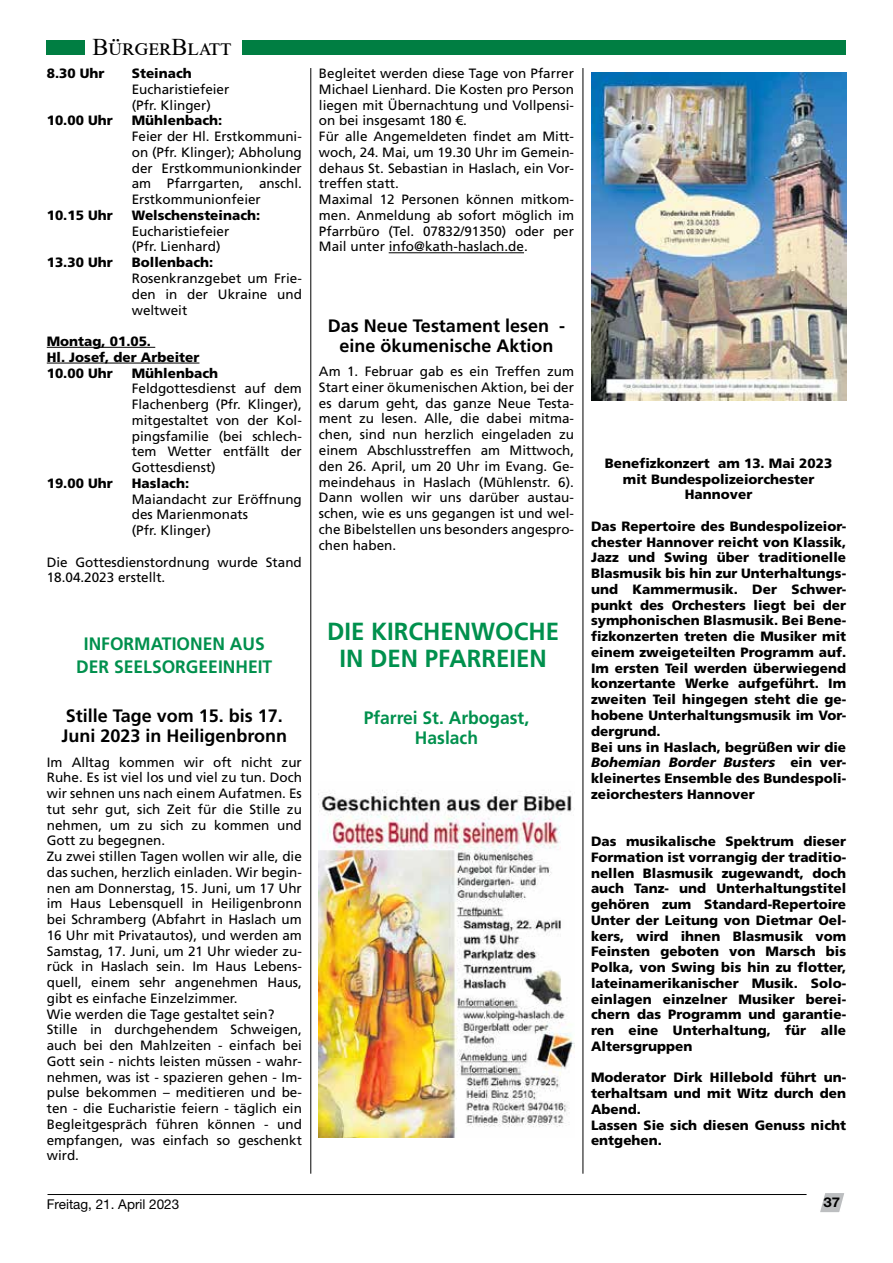
<style>
.page{position:relative;width:893px;height:1263px;background:#fff}
.page>*{position:absolute;margin:0;border:0;box-sizing:border-box;transform-origin:0 0}
.t1{font:700 24.75px/26.8px "Frutiger";color:#00904d;text-align:center}
.t2{font:24px "Times New Roman";color:#000}
.t3{font:700 18px/20.2px "Frutiger LT Std";color:#000}
.t4{font:700 18px/22.5px "Frutiger";color:#00904d;text-align:center}
.t5{font:13.5px/15.8px "Frutiger LT Std";color:#000}
.t6{font:900 13.5px/15.8px "Frutiger LT Std";color:#000}
.t7{font:13.5px "Helvetica Neue LT Std";color:#000}
.t8{font:700 13.5px "Helvetica Neue LT Std";color:#000;scale:1.11 1}
.s1{font-style:italic}
</style>
<div class="page">
<div style="left:47px;top:40px;width:38px;height:15px;background:#007e42"></div>
<div style="left:242px;top:40px;width:604px;height:15px;background:#007e42"></div>
<svg style="left:820px;top:1193px;width:24px;height:20px"></svg>
<hr style="left:48px;top:1194px;width:758px;height:1px;background:#000">
<hr style="left:310px;top:68px;width:1px;height:1106px;background:#000">
<hr style="left:583px;top:68px;width:1px;height:1106px;background:#000">
<hr style="left:47px;top:347px;width:108px;height:1px;background:#000">
<hr style="left:47px;top:363px;width:152px;height:1px;background:#000">
<hr style="left:389px;top:252px;width:135px;height:1px;background:#000">
<img style="left:319px;top:790px;width:255px;height:348px">
<img style="left:591px;top:73px;width:255px;height:328px">
<h2 class="t2" style="left:92px;top:30px;width:141px">BürgerBlatt</h2>
<p class="t6" style="left:47px;top:66px;width:59px">8.30 Uhr</p>
<p class="t6" style="left:132px;top:66px;width:62px">Steinach</p>
<p class="t5" style="left:132px;top:81px;width:99px">Eucharistiefeier (Pfr. Klinger)</p>
<p class="t6" style="left:47px;top:113px;width:68px">10.00 Uhr</p>
<p class="t6" style="left:132px;top:113px;width:92px">Mühlenbach:</p>
<p class="t5" style="left:132px;top:129px;width:172px">Feier der Hl. Erstkommuni&shy;on (Pfr. Klinger); Abholung der Erstkommunionkinder am Pfarrgarten, anschl.<br>Erstkommunionfeier</p>
<p class="t6" style="left:47px;top:207px;width:68px">10.15 Uhr</p>
<p class="t6" style="left:132px;top:207px;width:130px">Welschensteinach:</p>
<p class="t5" style="left:132px;top:223px;width:99px">Eucharistiefeier (Pfr. Lienhard)</p>
<p class="t6" style="left:47px;top:255px;width:68px">13.30 Uhr</p>
<p class="t6" style="left:132px;top:255px;width:83px">Bollenbach:</p>
<p class="t5" style="left:132px;top:270px;width:172px;text-align:justify">Rosenkranzgebet um Frie&shy;den in der Ukraine und weltweit</p>
<p class="t6" style="left:47px;top:333px;width:154px">Montag, 01.05.<br>Hl. Josef, der Arbeiter<br>10.00 Uhr</p>
<p class="t6" style="left:132px;top:365px;width:88px">Mühlenbach</p>
<p class="t5" style="left:132px;top:381px;width:172px;text-align:justify">Feldgottesdienst auf dem Flachenberg (Pfr. Klinger), mitgestaltet von der Kol&shy;pingsfamilie (bei schlech&shy;tem Wetter entfällt der Gottesdienst)</p>
<p class="t6" style="left:47px;top:475px;width:68px">19.00 Uhr</p>
<p class="t6" style="left:132px;top:475px;width:59px">Haslach:</p>
<p class="t5" style="left:132px;top:491px;width:172px">Maiandacht zur Eröffnung des Marienmonats<br>(Pfr. Klinger)</p>
<p class="t5" style="left:47px;top:554px;width:257px">Die Gottesdienstordnung wurde Stand<br>18.04.2023 erstellt.</p>
<h3 class="t4" style="left:76px;top:633px;width:198px">INFORMATIONEN AUS<br>DER SEELSORGEEINHEIT</h3>
<h3 class="t3" style="left:61px;top:706px;width:227px">Stille Tage vom 15. bis 17.<br>Juni 2023 in Heiligenbronn</h3>
<p class="t5" style="left:47px;top:754px;width:257px">Im Alltag kommen wir oft nicht zur Ruhe. Es ist viel los und viel zu tun. Doch wir sehnen uns nach einem Aufatmen. Es tut sehr gut, sich Zeit für die Stille zu nehmen, um zu sich zu kommen und Gott zu begegnen.<br>Zu zwei stillen Tagen wollen wir alle, die das suchen, herzlich einladen. Wir begin&shy;nen am Donnerstag, 15. Juni, um 17 Uhr im Haus Lebensquell in Heiligenbronn bei Schramberg (Abfahrt in Haslach um 16 Uhr mit Privatautos), und werden am Samstag, 17. Juni, um 21 Uhr wieder zu&shy;rück in Haslach sein. Im Haus Lebens&shy;quell, einem sehr angenehmen Haus, gibt es einfache Einzelzimmer.<br>Wie werden die Tage gestaltet sein?<br>Stille in durchgehendem Schweigen, auch bei den Mahlzeiten - einfach bei Gott sein - nichts leisten müssen - wahr&shy;nehmen, was ist - spazieren gehen - Im&shy;pulse bekommen – meditieren und be&shy;ten - die Eucharistie feiern - täglich ein Begleitgespräch führen können - und empfangen, was einfach so geschenkt wird.</p>
<p class="t5" style="left:319px;top:66px;width:257px">Begleitet werden diese Tage von Pfarrer Michael Lienhard. Die Kosten pro Person liegen mit Übernachtung und Vollpensi&shy;on bei insgesamt 180 €.<br>Für alle Angemeldeten findet am Mitt&shy;woch, 24. Mai, um 19.30 Uhr im Gemein&shy;dehaus St. Sebastian in Haslach, ein Vor&shy;treffen statt.<br>Maximal 12 Personen können mitkom&shy;men. Anmeldung ab sofort möglich im Pfarrbüro (Tel. 07832/91350) oder per Mail unter info@kath-haslach.de.</p>
<h3 class="t3" style="left:328px;top:315px;width:239px;text-align:center">Das Neue Testament lesen - eine ökumenische Aktion</h3>
<p class="t5" style="left:319px;top:364px;width:257px">Am 1. Februar gab es ein Treffen zum Start einer ökumenischen Aktion, bei der es darum geht, das ganze Neue Testa&shy;ment zu lesen. Alle, die dabei mitma&shy;chen, sind nun herzlich eingeladen zu einem Abschlusstreffen am Mittwoch, den 26. April, um 20 Uhr im Evang. Ge&shy;meindehaus in Haslach (Mühlenstr. 6).<br>Dann wollen wir uns darüber austau&shy;schen, wie es uns gegangen ist und wel&shy;che Bibelstellen uns besonders angespro&shy;chen haben.</p>
<h1 class="t1" style="left:327px;top:618px;width:234px">DIE KIRCHENWOCHE<br>IN DEN PFARREIEN</h1>
<h3 class="t4" style="left:364px;top:708px;width:167px;line-height:19.5px">Pfarrei St. Arbogast,<br>Haslach</h3>
<p class="t6" style="left:605px;top:455px;width:229px;text-align:center">Benefizkonzert am 13. Mai 2023 mit Bundespolizeiorchester<br>Hannover</p>
<p class="t6" style="left:591px;top:518px;width:257px">Das Repertoire des Bundespolizeior&shy;chester Hannover reicht von Klassik, Jazz und Swing über traditionelle Blasmusik bis hin zur Unterhaltungs&shy;und Kammermusik. Der Schwer&shy;punkt des Orchesters liegt bei der symphonischen Blasmusik. Bei Bene&shy;fizkonzerten treten die Musiker mit einem zweigeteilten Programm auf.<br>Im ersten Teil werden überwiegend konzertante Werke aufgeführt. Im zweiten Teil hingegen steht die ge&shy;hobene Unterhaltungsmusik im Vor&shy;dergrund.<br>Bei uns in Haslach, begrüßen wir die <span class="s1">Bohemian Border Busters</span> ein ver&shy;kleinertes Ensemble des Bundespoli&shy;zeiorchesters Hannover</p>
<p class="t6" style="left:591px;top:833px;width:257px;text-align:justify">Das musikalische Spektrum dieser Formation ist vorrangig der traditio&shy;nellen Blasmusik zugewandt, doch auch Tanz- und Unterhaltungstitel gehören zum Standard-Repertoire Unter der Leitung von Dietmar Oel&shy;kers, wird ihnen Blasmusik vom Feinsten geboten von Marsch bis Polka, von Swing bis hin zu flotter, lateinamerikanischer Musik. Solo&shy;einlagen einzelner Musiker berei&shy;chern das Programm und garantie&shy;ren eine Unterhaltung, für alle Altersgruppen</p>
<p class="t6" style="left:591px;top:1070px;width:257px">Moderator Dirk Hillebold führt un&shy;terhaltsam und mit Witz durch den<br>Abend.<br>Lassen Sie sich diesen Genuss nicht entgehen.</p>
<p class="t7" style="left:47px;top:1196px;width:134px">Freitag, 21. April 2023</p>
<p class="t8" style="left:823px;top:1193px;width:17px">37</p>
</div>
